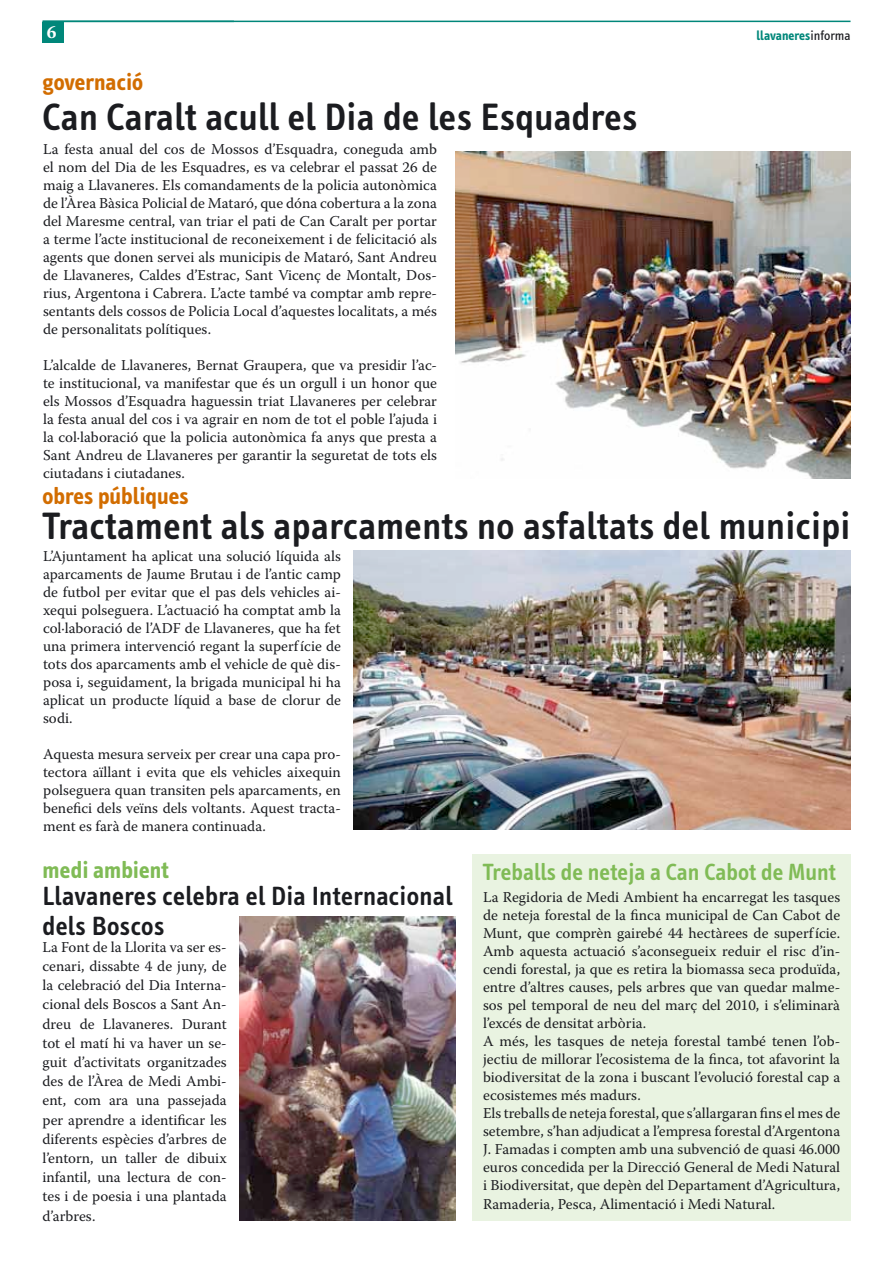
<style>
.page{position:relative;width:893px;height:1263px;background:#fff}
.page>*{position:absolute;margin:0;border:0;box-sizing:border-box;transform-origin:0 0}
.t1{font:600 39px "Info Text";letter-spacing:.01em;color:#1b1c20}
.t2{font:600 27px/30px "Info Text";letter-spacing:.01em;color:#1b1c20}
.t3{font:600 24px "Info Text";color:#80bb56}
.t4{font:700 24px "Info Text";color:#d26d00}
.t5{font:700 24px "Info Text";color:#80bb56}
.t6{font:700 18px "Warnock Pro";color:#fff}
.t7{font:15px/18px "Warnock Pro";color:#1b1c20;text-align:justify}
.t8{font:700 13.5px "Info Text";color:#00877a}
.s1{font-weight:400;color:#1b1c20}
</style>
<div class="page">
<div style="left:472px;top:854px;width:378px;height:366px;background:#e9f3e1"></div>
<hr style="left:43px;top:21px;width:807px;height:1px;background:#00877a">
<div style="left:43px;top:22px;width:21px;height:21px;background:#00877a"></div>
<img style="left:455px;top:152px;width:395px;height:326px">
<img style="left:354px;top:550px;width:496px;height:280px">
<img style="left:240px;top:916px;width:215px;height:304px">
<p class="t6" style="left:47px;top:21px;width:11px">6</p>
<p class="t8" style="left:757px;top:28px;width:95px">llavaneres<span class="s1">informa</span></p>
<h3 class="t4" style="left:43px;top:68px;width:102px">governació</h3>
<h1 class="t1" style="left:43px;top:95px;width:596px">Can Caralt acull el Dia de les Esquadres</h1>
<p class="t7" style="left:43px;top:140px;width:395px">La festa anual del cos de Mossos d’Esquadra, coneguda amb el nom del Dia de les Esquadres, es va celebrar el passat 26 de maig a Llavaneres. Els comandaments de la policia autonòmica de l’Àrea Bàsica Policial de Mataró, que dóna cobertura a la zona del Maresme central, van triar el pati de Can Caralt per portar a terme l’acte institucional de reconeixement i de felicitació als agents que donen servei als municipis de Mataró, Sant Andreu de Llavaneres, Caldes d’Estrac, Sant Vicenç de Montalt, Dos&shy;rius, Argentona i Cabrera. L’acte també va comptar amb repre&shy;sentants dels cossos de Policia Local d’aquestes localitats, a més de personalitats polítiques.</p>
<p class="t7" style="left:43px;top:356px;width:395px">L’alcalde de Llavaneres, Bernat Graupera, que va presidir l’ac&shy;te institucional, va manifestar que és un orgull i un honor que els Mossos d’Esquadra haguessin triat Llavaneres per celebrar la festa anual del cos i va agrair en nom de tot el poble l’ajuda i la col·laboració que la policia autonòmica fa anys que presta a Sant Andreu de Llavaneres per garantir la seguretat de tots els ciutadans i ciutadanes.</p>
<h3 class="t4" style="left:43px;top:483px;width:148px">obres públiques</h3>
<h1 class="t1" style="left:43px;top:504px;width:809px">Tractament als aparcaments no asfaltats del municipi</h1>
<p class="t7" style="left:43px;top:547px;width:299px">L’Ajuntament ha aplicat una solució líquida als aparcaments de Jaume Brutau i de l’antic camp de futbol per evitar que el pas dels vehicles ai&shy;xequi polseguera. L’actuació ha comptat amb la col·laboració de l’ADF de Llavaneres, que ha fet una primera intervenció regant la superfície de tots dos aparcaments amb el vehicle de què dis&shy;posa i, seguidament, la brigada municipal hi ha aplicat un producte líquid a base de clorur de sodi.</p>
<p class="t7" style="left:43px;top:745px;width:299px">Aquesta mesura serveix per crear una capa pro&shy;tectora aïllant i evita que els vehicles aixequin polseguera quan transiten pels aparcaments, en benefici dels veïns dels voltants. Aquest tracta&shy;ment es farà de manera continuada.</p>
<h3 class="t5" style="left:43px;top:856px;width:128px">medi ambient</h3>
<h2 class="t2" style="left:43px;top:881px;width:412px">Llavaneres celebra el Dia Internacional dels Boscos</h2>
<p class="t7" style="left:43px;top:937px;width:186px;line-height:19.2px">La Font de la Llorita va ser es&shy;cenari, dissabte 4 de juny, de la celebració del Dia Interna&shy;cional dels Boscos a Sant An&shy;dreu de Llavaneres. Durant tot el matí hi va haver un se&shy;guit d’activitats organitzades des de l’Àrea de Medi Ambi&shy;ent, com ara una passejada per aprendre a identificar les diferents espècies d’arbres de l’entorn, un taller de dibuix infantil, una lectura de con&shy;tes i de poesia i una plantada d’arbres.</p>
<h3 class="t3" style="left:483px;top:859px;width:355px">Treballs de neteja a Can Cabot de Munt</h3>
<p class="t7" style="left:483px;top:888px;width:359px;text-align:left">La Regidoria de Medi Ambient ha encarregat les tasques de neteja forestal de la finca municipal de Can Cabot de Munt, que comprèn gairebé 44 hectàrees de superfície.<br>Amb aquesta actuació s’aconsegueix reduir el risc d’in&shy;cendi forestal, ja que es retira la biomassa seca produïda, entre d’altres causes, pels arbres que van quedar malme&shy;sos pel temporal de neu del març del 2010, i s’eliminarà l’excés de densitat arbòria.<br>A més, les tasques de neteja forestal també tenen l’ob&shy;jectiu de millorar l’ecosistema de la finca, tot afavorint la biodiversitat de la zona i buscant l’evolució forestal cap a ecosistemes més madurs.<br>Els treballs de neteja forestal, que s’allargaran fins el mes de setembre, s’han adjudicat a l’empresa forestal d’Argentona J. Famadas i compten amb una subvenció de quasi 46.000 euros concedida per la Direcció General de Medi Natural i Biodiversitat, que depèn del Departament d’Agricultura, Ramaderia, Pesca, Alimentació i Medi Natural.</p>
</div>
